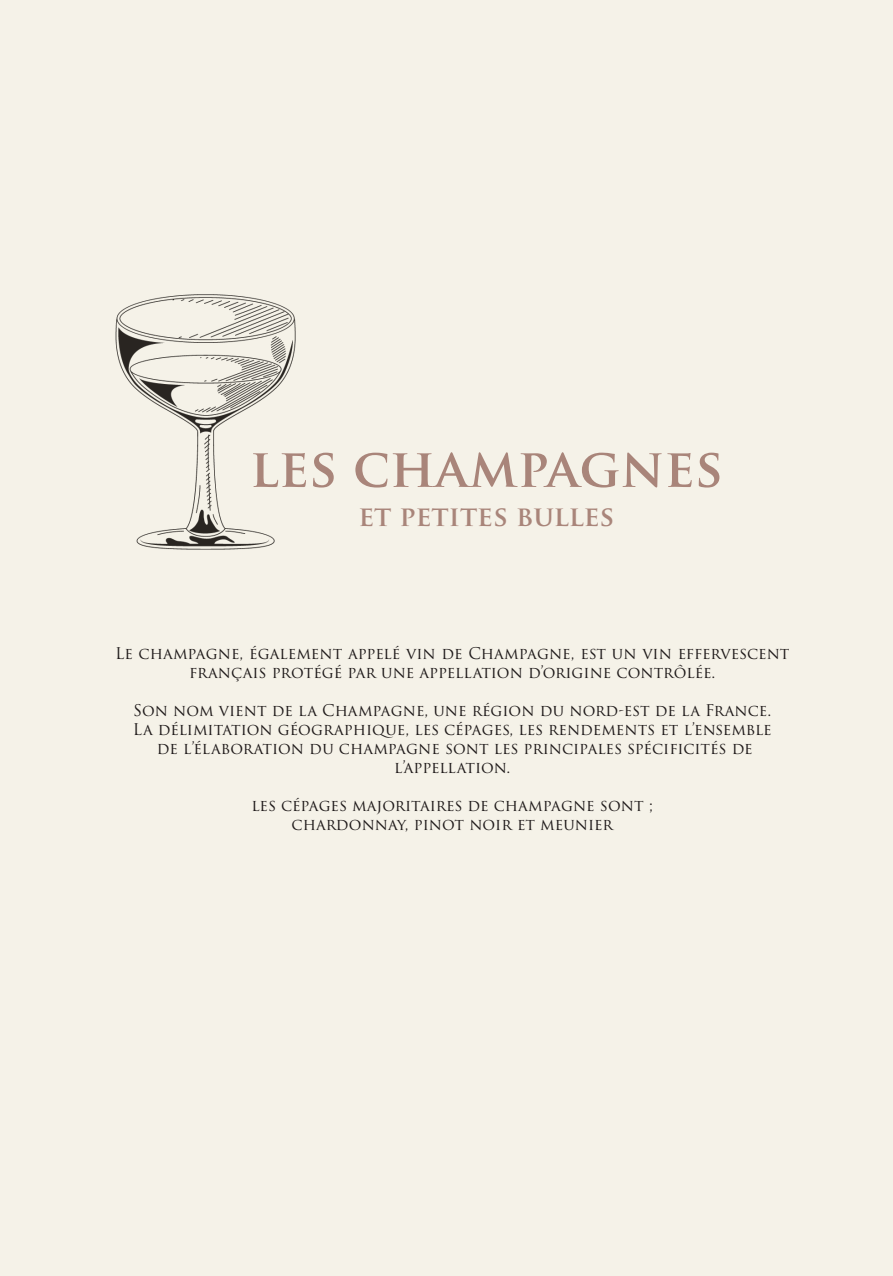
<style>
.page{position:relative;width:893px;height:1276px;background:#f5f2e8}
.page>*{position:absolute;margin:0;border:0;box-sizing:border-box;transform-origin:0 0}
.t1{font:700 52.43px "Trajan Pro";color:#a9857a}
.t2{font:700 27.22px "Trajan Pro";color:#a9857a}
.t3{font:15.75px/18.9px "Trajan Pro 3";color:#1f1a1a;text-align:center}
</style>
<div class="page">
<img style="left:115px;top:294px;width:181px;height:256px">
<p class="t1" style="left:250px;top:435px;width:475px">LES CHAMPAGNES</p>
<p class="t2" style="left:358px;top:499px;width:257px">ET PETITES BULLES</p>
<p class="t3" style="left:115px;top:645px;width:676px">Le champagne, également appelé vin de Champagne, est un vin effervescent français protégé par une appellation d’origine contrôlée.</p>
<p class="t3" style="left:133px;top:701px;width:640px">Son nom vient de la Champagne, une région du nord-est de la France.</p>
<p class="t3" style="left:133px;top:720px;width:641px">La délimitation géographique, les cépages, les rendements et l’ensemble</p>
<p class="t3" style="left:157px;top:739px;width:597px">de l’élaboration du champagne sont les principales spécificités de</p>
<p class="t3" style="left:394px;top:758px;width:117px">l’appellation.</p>
<p class="t3" style="left:251px;top:796px;width:403px">les cépages majoritaires de champagne sont ;</p>
<p class="t3" style="left:292px;top:815px;width:323px">chardonnay, pinot noir et meunier</p>
</div>
